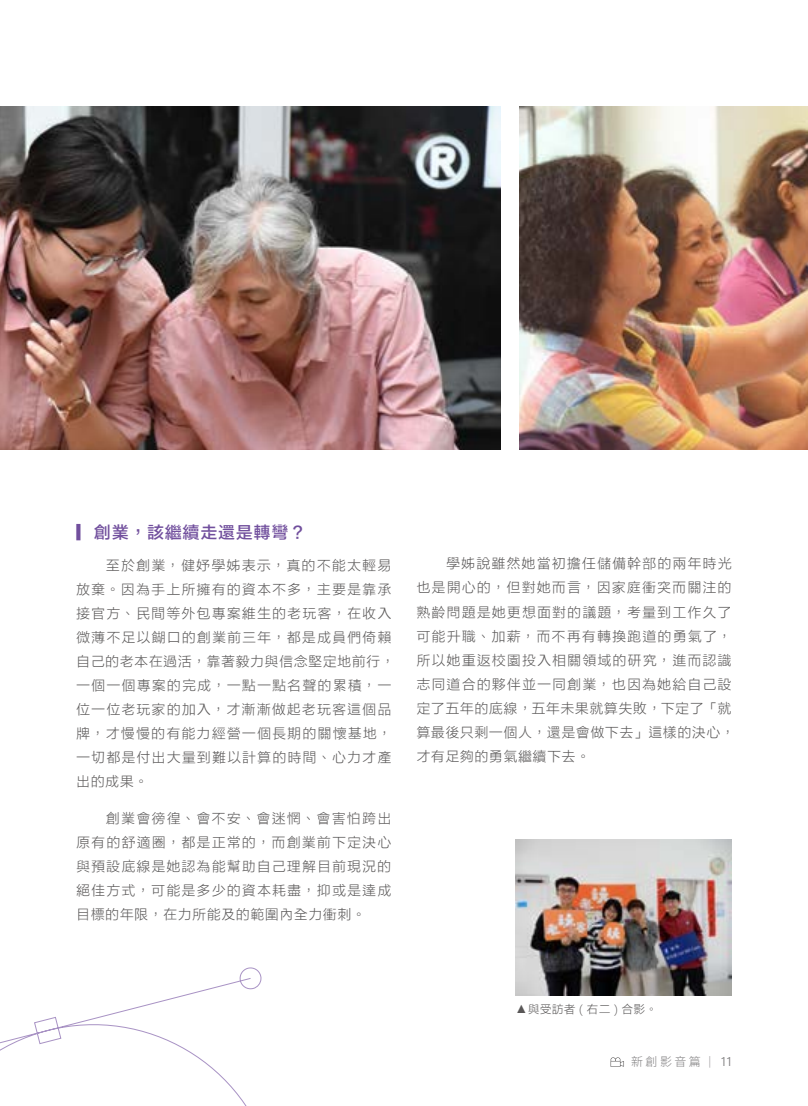
<style>
.page{position:relative;width:808px;height:1106px;background:#fff}
.page>*{position:absolute;margin:0;border:0;box-sizing:border-box;transform-origin:0 0}
.t1{font:16.5px "FZLTZHB B51 0";letter-spacing:.075em;color:#714f9d}
.t2{font:13.5px/24px "FZLTXHB B51 0";letter-spacing:.115em;color:#595757}
.t3{font:300 12px "Noto Sans CJ Ktc";letter-spacing:.2em;color:#807f80}
.t4{font:11.25px "FZLTXHB B51 0";letter-spacing:.075em;color:#595757}
.s1{font-family:"Adobe Ming Std";font-size:13.5px}
.s2{font-family:"Acumin Variable Concept";font-weight:400;font-size:13.5px}
</style>
<div class="page">
<img style="left:520px;top:106px;width:288px;height:343px">
<img style="left:0;top:106px;width:500px;height:343px">
<svg style="left:0;top:967px;width:262px;height:139px"></svg>
<img style="left:516px;top:839px;width:215px;height:156px">
<svg style="left:610px;top:1057px;width:14px;height:9px"></svg>
<p class="t1" style="left:77px;top:523px;width:231px">▎創業，該繼續走還是轉彎？</p>
<p class="t2" style="left:77px;top:553px;width:320px;text-indent:30px">至於創業，健妤學姊表示，真的不能太輕易放棄。因為手上所擁有的資本不多，主要是靠承接官方、民間等外包專案維生的老玩客，在收入微薄不足以餬口的創業前三年，都是成員們倚賴自己的老本在過活，靠著毅力與信念堅定地前行，一個一個專案的完成，一點一點名聲的累積，一位一位老玩家的加入，才漸漸做起老玩客這個品牌，才慢慢的有能力經營一個長期的關懷基地，一切都是付出大量到難以計算的時間、心力才產出的成果。</p>
<p class="t2" style="left:77px;top:806px;width:316px;text-align:justify;text-indent:30px">創業會徬徨、會不安、會迷惘、會害怕跨出原有的舒適圈，都是正常的，而創業前下定決心與預設底線是她認為能幫助自己理解目前現況的絕佳方式，可能是多少的資本耗盡，抑或是達成目標的年限，在力所能及的範圍內全力衝刺。</p>
<p class="t2" style="left:417px;top:552px;width:320px;text-indent:30px">學姊說雖然她當初擔任儲備幹部的兩年時光也是開心的，但對她而言，因家庭衝突而關注的熟齡問題是她更想面對的議題，考量到工作久了可能升職、加薪，而不再有轉換跑道的勇氣了，所以她重返校園投入相關領域的研究，進而認識志同道合的夥伴並一同創業，也因為她給自己設定了五年的底線，五年未果就算失敗，下定了「就算最後只剩一個人，還是會做下去」這樣的決心，才有足夠的勇氣繼續下去。</p>
<p class="t4" style="left:516px;top:1002px;width:143px">▲與受訪者 ( 右二 ) 合影。</p>
<p class="t3" style="left:631px;top:1055px;width:102px">新創影音篇<span class="s1">｜</span> <span class="s2">11</span></p>
</div>
